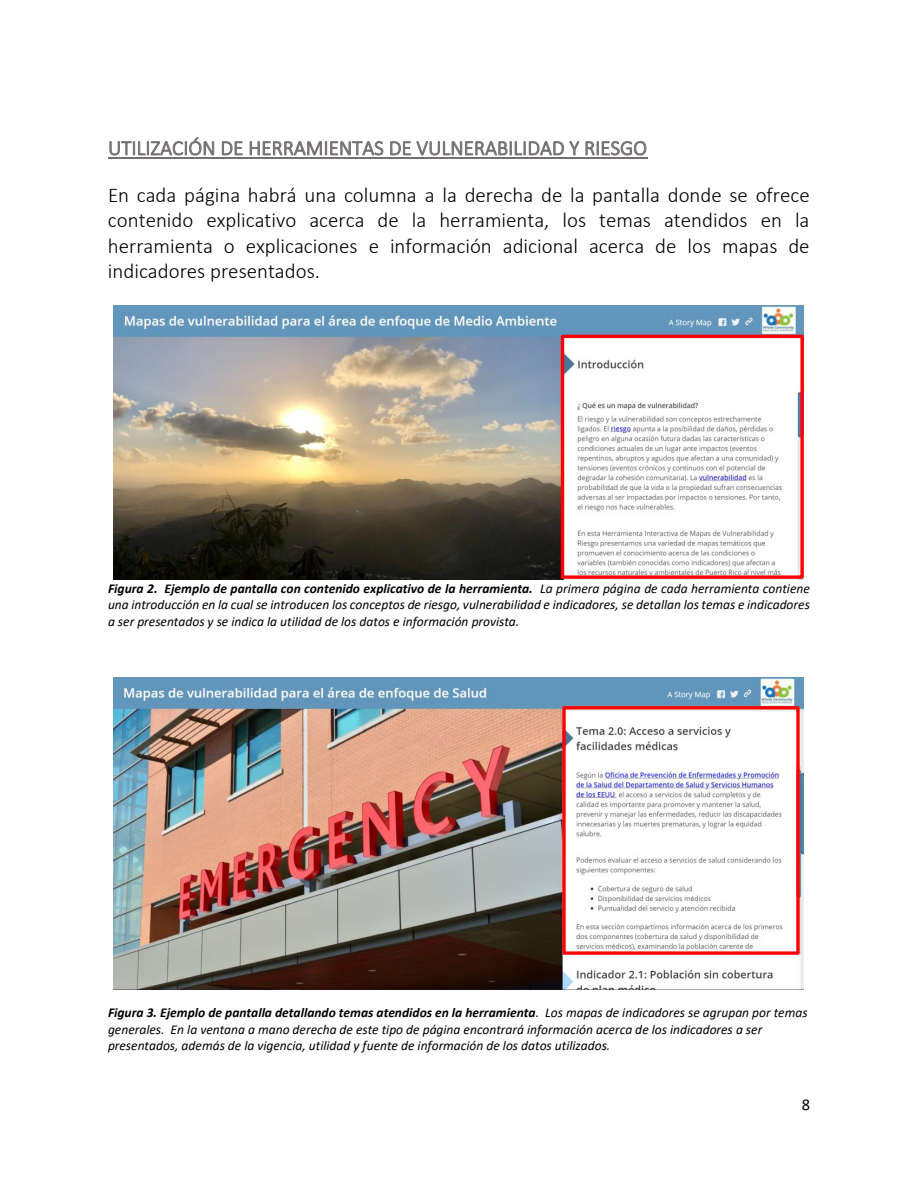
<style>
.page{position:relative;width:918px;height:1188px;background:#fff}
.page>*{position:absolute;margin:0;border:0;box-sizing:border-box;transform-origin:0 0}
.t1{font:300 21px/25.7px "Calibri";color:#000;text-align:justify}
.t2{font:300 21px "Calibri";color:#767171}
.t3{font:16.5px "Calibri";color:#000}
.t4{font:italic 13.5px/16.5px "Calibri";color:#000;text-align:justify}
.s1{font-weight:700}
</style>
<div class="page">
<svg style="left:109px;top:137px;width:105px;height:21px"></svg>
<svg style="left:222px;top:141px;width:21px;height:15px"></svg>
<svg style="left:250px;top:141px;width:134px;height:17px"></svg>
<svg style="left:390px;top:141px;width:257px;height:17px"></svg>
<hr style="left:108px;top:158px;width:539px;height:1px;background:#767171">
<img style="left:114px;top:305px;width:690px;height:274px">
<img style="left:114px;top:678px;width:690px;height:312px">
<div style="left:561px;top:335px;width:243px;height:244px;border:3px solid #f00"></div>
<div style="left:562px;top:706px;width:238px;height:249px;border:3px solid #f00"></div>
<h1 class="t2" style="left:108px;top:135px;width:541px">UTILIZACIÓN DE HERRAMIENTAS DE VULNERABILIDAD Y RIESGO</h1>
<p class="t1" style="left:108px;top:182px;width:703px">En cada página habrá una columna a la derecha de la pantalla donde se ofrece contenido explicativo acerca de la herramienta, los temas atendidos en la herramienta o explicaciones e información adicional acerca de los mapas de indicadores presentados.</p>
<p class="t4" style="left:108px;top:579px;width:703px"><span class="s1">Figura 2. Ejemplo de pantalla con contenido explicativo de la herramienta.</span> La primera página de cada herramienta contiene una introducción en la cual se introducen los conceptos de riesgo, vulnerabilidad e indicadores, se detallan los temas e indicadores a ser presentados y se indica la utilidad de los datos e información provista.</p>
<p class="t4" style="left:108px;top:1004px;width:701px;text-align:left"><span class="s1">Figura 3. Ejemplo de pantalla detallando temas atendidos en la herramienta</span>. Los mapas de indicadores se agrupan por temas generales. En la ventana a mano derecha de este tipo de página encontrará información acerca de los indicadores a ser presentados, además de la vigencia, utilidad y fuente de información de los datos utilizados.</p>
<p class="t3" style="left:802px;top:1093px;width:10px">8</p>
</div>
